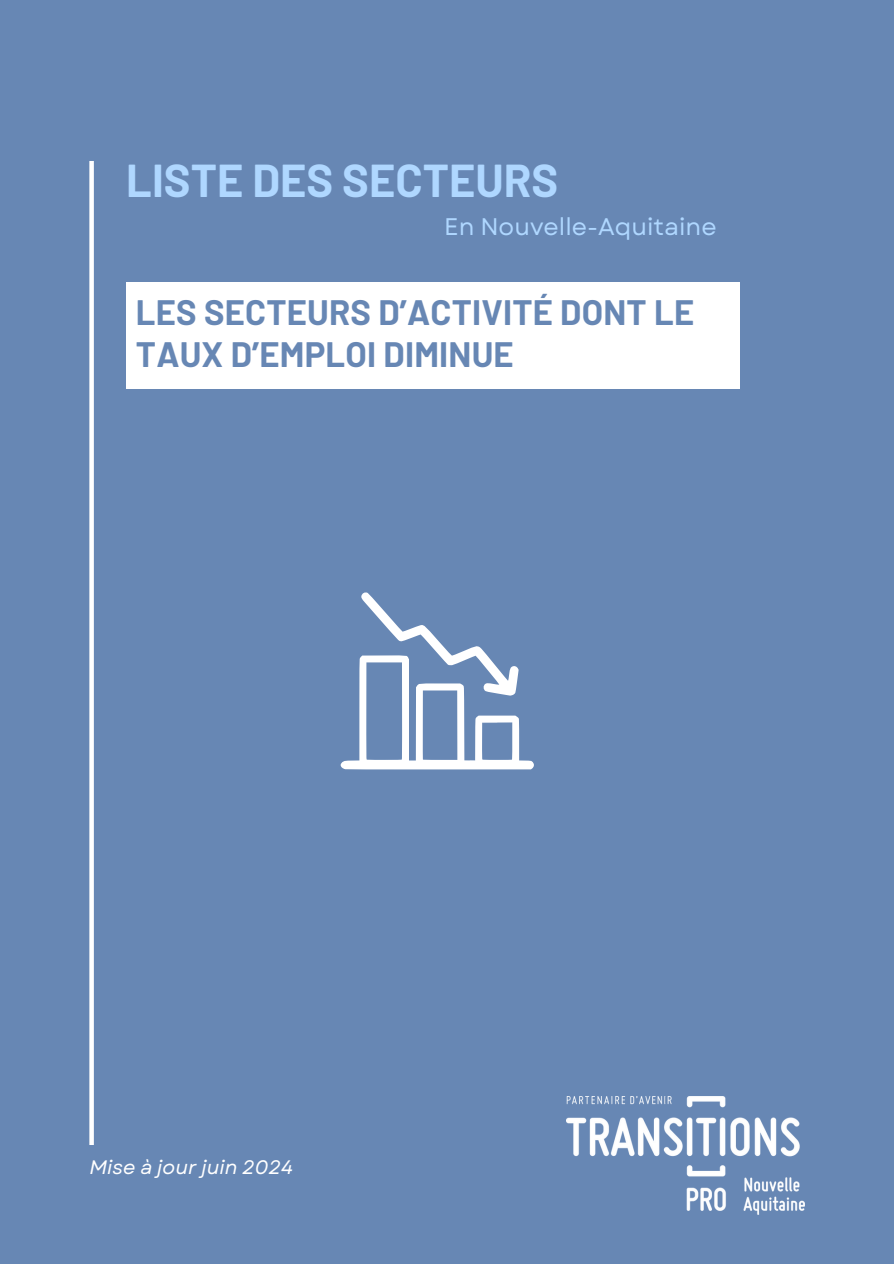
<style>
.page{position:relative;width:894px;height:1264px;background:#fff}
.page>*{position:absolute;margin:0;border:0;box-sizing:border-box;transform-origin:0 0}
.t1{font:700 45px "Barlow";color:#afd7ff}
.t2{font:700 34.5px/41.7px "Barlow";letter-spacing:.005em;color:#6787b4}
.t3{font:24px "Garet";color:#afd7ff}
.t4{font:italic 19.5px "Garet";color:#fff}
</style>
<div class="page">
<div style="left:0;top:0;width:893px;height:1263px;background:#6787b4"></div>
<div style="left:89px;top:161px;width:5px;height:983px;background:#fff"></div>
<img style="left:566px;top:1096px;width:237px;height:118px">
<div style="left:126px;top:282px;width:613px;height:106px;background:#fff"></div>
<svg style="left:340px;top:592px;width:194px;height:177px"></svg>
<p class="t1" style="left:126px;top:152px;width:433px">LISTE DES SECTEURS</p>
<p class="t3" style="left:444px;top:210px;width:274px">En Nouvelle-Aquitaine</p>
<h3 class="t2" style="left:136px;top:290px;width:559px">LES SECTEURS D’ACTIVITÉ DONT LE<br>TAUX D’EMPLOI DIMINUE</h3>
<h2 class="t4" style="left:89px;top:1152px;width:205px">Mise à jour juin 2024</h2>
</div>
